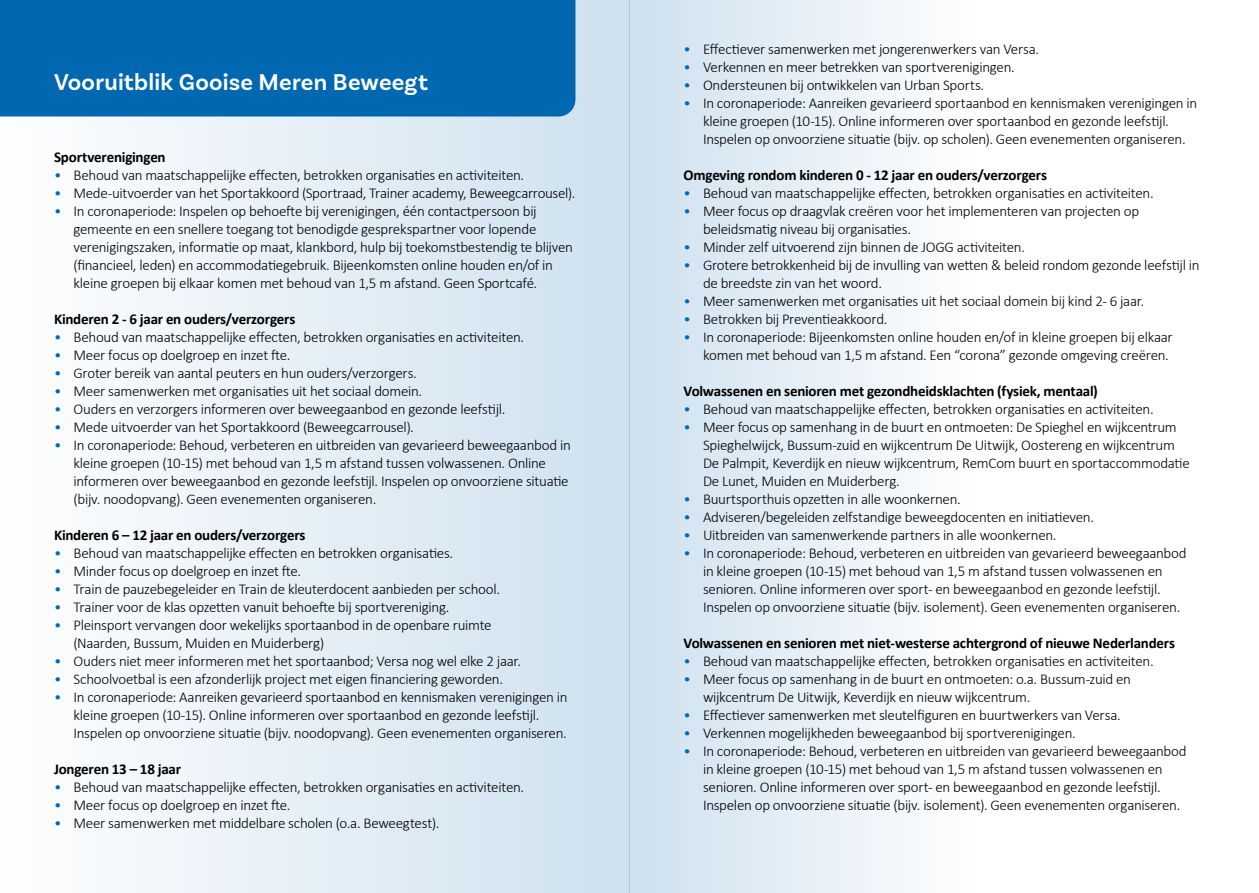
<style>
.page{position:relative;width:1259px;height:893px;background:#fff}
.page>*{position:absolute;margin:0;border:0;box-sizing:border-box;transform-origin:0 0}
.t1{font:600 24px "Basic Sans";letter-spacing:.01em;color:#fff}
.t2{font:300 15px/18px "Calibri";letter-spacing:-.02em;color:#000}
.t3{font:700 15px "Calibri";letter-spacing:-.015em;color:#000}
.s1{color:#0067b1}
</style>
<div class="page">
<div style="left:629px;top:0;width:352px;height:893px;background:linear-gradient(to right,#cde1ef,#fffffe)"></div>
<div style="left:0;top:0;width:629px;height:893px;background:linear-gradient(to right,#fefefe,#cde1ef)"></div>
<div style="left:0;top:0;width:575px;height:117px;background:#0067b1"></div>
<h1 class="t1" style="left:54px;top:68px;width:375px">Vooruitblik Gooise Meren Beweegt</h1>
<p class="t3" style="left:54px;top:147px;width:113px">Sportverenigingen</p>
<p class="t2" style="left:54px;top:166px;width:472px"><span class="s1">•</span> Behoud van maatschappelijke effecten, betrokken organisaties en activiteiten.</p>
<p class="t2" style="left:54px;top:184px;width:523px"><span class="s1">•</span> Mede-uitvoerder van het Sportakkoord (Sportraad, Trainer academy, Beweegcarrousel).</p>
<p class="t2" style="left:74px;top:202px;width:501px;text-indent:-20px"><span class="s1">•</span> In coronaperiode: Inspelen op behoefte bij verenigingen, één contactpersoon bij gemeente en een snellere toegang tot benodigde gesprekspartner voor lopende verenigingszaken, informatie op maat, klankbord, hulp bij toekomstbestendig te blijven (financieel, leden) en accommodatiegebruik. Bijeenkomsten online houden en/of in kleine groepen bij elkaar komen met behoud van 1,5 m afstand. Geen Sportcafé.</p>
<p class="t3" style="left:54px;top:309px;width:243px">Kinderen 2 - 6 jaar en ouders/verzorgers</p>
<p class="t2" style="left:54px;top:328px;width:472px"><span class="s1">•</span> Behoud van maatschappelijke effecten, betrokken organisaties en activiteiten.</p>
<p class="t2" style="left:54px;top:346px;width:238px"><span class="s1">•</span> Meer focus op doelgroep en inzet fte.</p>
<p class="t2" style="left:54px;top:364px;width:364px"><span class="s1">•</span> Groter bereik van aantal peuters en hun ouders/verzorgers.</p>
<p class="t2" style="left:54px;top:382px;width:370px"><span class="s1">•</span> Meer samenwerken met organisaties uit het sociaal domein.</p>
<p class="t2" style="left:54px;top:400px;width:453px"><span class="s1">•</span> Ouders en verzorgers informeren over beweegaanbod en gezonde leefstijl.</p>
<p class="t2" style="left:54px;top:418px;width:361px"><span class="s1">•</span> Mede uitvoerder van het Sportakkoord (Beweegcarrousel).</p>
<p class="t2" style="left:74px;top:436px;width:499px;text-indent:-20px"><span class="s1">•</span> In coronaperiode: Behoud, verbeteren en uitbreiden van gevarieerd beweegaanbod in kleine groepen (10-15) met behoud van 1,5 m afstand tussen volwassenen. Online informeren over beweegaanbod en gezonde leefstijl. Inspelen op onvoorziene situatie (bijv. noodopvang). Geen evenementen organiseren.</p>
<p class="t3" style="left:54px;top:525px;width:253px">Kinderen 6 – 12 jaar en ouders/verzorgers</p>
<p class="t2" style="left:54px;top:544px;width:401px"><span class="s1">•</span> Behoud van maatschappelijke effecten en betrokken organisaties.</p>
<p class="t2" style="left:54px;top:562px;width:249px"><span class="s1">•</span> Minder focus op doelgroep en inzet fte.</p>
<p class="t2" style="left:54px;top:580px;width:447px"><span class="s1">•</span> Train de pauzebegeleider en Train de kleuterdocent aanbieden per school.</p>
<p class="t2" style="left:54px;top:598px;width:397px"><span class="s1">•</span> Trainer voor de klas opzetten vanuit behoefte bij sportvereniging.</p>
<p class="t2" style="left:74px;top:616px;width:419px;text-indent:-20px"><span class="s1">•</span> Pleinsport vervangen door wekelijks sportaanbod in de openbare ruimte (Naarden, Bussum, Muiden en Muiderberg)</p>
<p class="t2" style="left:54px;top:652px;width:468px"><span class="s1">•</span> Ouders niet meer informeren met het sportaanbod; Versa nog wel elke 2 jaar.</p>
<p class="t2" style="left:54px;top:670px;width:450px"><span class="s1">•</span> Schoolvoetbal is een afzonderlijk project met eigen financiering geworden.</p>
<p class="t2" style="left:74px;top:688px;width:496px;text-indent:-20px"><span class="s1">•</span> In coronaperiode: Aanreiken gevarieerd sportaanbod en kennismaken verenigingen in kleine groepen (10-15). Online informeren over sportaanbod en gezonde leefstijl.<br>Inspelen op onvoorziene situatie (bijv. noodopvang). Geen evenementen organiseren.</p>
<p class="t3" style="left:54px;top:759px;width:128px">Jongeren 13 – 18 jaar</p>
<p class="t2" style="left:54px;top:778px;width:472px"><span class="s1">•</span> Behoud van maatschappelijke effecten, betrokken organisaties en activiteiten.</p>
<p class="t2" style="left:54px;top:796px;width:238px"><span class="s1">•</span> Meer focus op doelgroep en inzet fte.</p>
<p class="t2" style="left:54px;top:814px;width:387px"><span class="s1">•</span> Meer samenwerken met middelbare scholen (o.a. Beweegtest).</p>
<p class="t2" style="left:683px;top:40px;width:357px"><span class="s1">•</span> Effectiever samenwerken met jongerenwerkers van Versa.</p>
<p class="t2" style="left:683px;top:58px;width:333px"><span class="s1">•</span> Verkennen en meer betrekken van sportverenigingen.</p>
<p class="t2" style="left:683px;top:76px;width:302px"><span class="s1">•</span> Ondersteunen bij ontwikkelen van Urban Sports.</p>
<p class="t2" style="left:683px;top:94px;width:515px;text-align:center"><span class="s1">•</span> In coronaperiode: Aanreiken gevarieerd sportaanbod en kennismaken verenigingen in kleine groepen (10-15). Online informeren over sportaanbod en gezonde leefstijl.<br>Inspelen op onvoorziene situatie (bijv. op scholen). Geen evenementen organiseren.</p>
<p class="t3" style="left:683px;top:165px;width:365px">Omgeving rondom kinderen 0 - 12 jaar en ouders/verzorgers</p>
<p class="t2" style="left:683px;top:184px;width:472px"><span class="s1">•</span> Behoud van maatschappelijke effecten, betrokken organisaties en activiteiten.</p>
<p class="t2" style="left:703px;top:202px;width:437px;text-indent:-20px"><span class="s1">•</span> Meer focus op draagvlak creëren voor het implementeren van projecten op beleidsmatig niveau bij organisaties.</p>
<p class="t2" style="left:683px;top:238px;width:343px"><span class="s1">•</span> Minder zelf uitvoerend zijn binnen de JOGG activiteiten.</p>
<p class="t2" style="left:703px;top:256px;width:498px;text-indent:-20px"><span class="s1">•</span> Grotere betrokkenheid bij de invulling van wetten &amp; beleid rondom gezonde leefstijl in de breedste zin van het woord.</p>
<p class="t2" style="left:683px;top:292px;width:462px"><span class="s1">•</span> Meer samenwerken met organisaties uit het sociaal domein bij kind 2- 6 jaar.</p>
<p class="t2" style="left:683px;top:310px;width:206px"><span class="s1">•</span> Betrokken bij Preventieakkoord.</p>
<p class="t2" style="left:683px;top:328px;width:491px;text-align:right"><span class="s1">•</span> In coronaperiode: Bijeenkomsten online houden en/of in kleine groepen bij elkaar komen met behoud van 1,5 m afstand. Een “corona” gezonde omgeving creëren.</p>
<p class="t3" style="left:683px;top:381px;width:416px">Volwassenen en senioren met gezondheidsklachten (fysiek, mentaal)</p>
<p class="t2" style="left:683px;top:400px;width:472px"><span class="s1">•</span> Behoud van maatschappelijke effecten, betrokken organisaties en activiteiten.</p>
<p class="t2" style="left:703px;top:418px;width:488px;text-indent:-20px"><span class="s1">•</span> Meer focus op samenhang in de buurt en ontmoeten: De Spieghel en wijkcentrum Spieghelwijck, Bussum-zuid en wijkcentrum De Uitwijk, Oostereng en wijkcentrum De Palmpit, Keverdijk en nieuw wijkcentrum, RemCom buurt en sportaccommodatie De Lunet, Muiden en Muiderberg.</p>
<p class="t2" style="left:683px;top:490px;width:279px"><span class="s1">•</span> Buurtsporthuis opzetten in alle woonkernen.</p>
<p class="t2" style="left:683px;top:508px;width:412px"><span class="s1">•</span> Adviseren/begeleiden zelfstandige beweegdocenten en initiatieven.</p>
<p class="t2" style="left:683px;top:526px;width:374px"><span class="s1">•</span> Uitbreiden van samenwerkende partners in alle woonkernen.</p>
<p class="t2" style="left:703px;top:544px;width:485px;text-indent:-19px"><span class="s1">•</span> In coronaperiode: Behoud, verbeteren en uitbreiden van gevarieerd beweegaanbod in kleine groepen (10-15) met behoud van 1,5 m afstand tussen volwassenen en senioren. Online informeren over sport- en beweegaanbod en gezonde leefstijl.<br>Inspelen op onvoorziene situatie (bijv. isolement). Geen evenementen organiseren.</p>
<p class="t3" style="left:683px;top:633px;width:493px">Volwassenen en senioren met niet-westerse achtergrond of nieuwe Nederlanders</p>
<p class="t2" style="left:683px;top:652px;width:472px"><span class="s1">•</span> Behoud van maatschappelijke effecten, betrokken organisaties en activiteiten.</p>
<p class="t2" style="left:703px;top:670px;width:429px;text-indent:-19px"><span class="s1">•</span> Meer focus op samenhang in de buurt en ontmoeten: o.a. Bussum-zuid en wijkcentrum De Uitwijk, Keverdijk en nieuw wijkcentrum.</p>
<p class="t2" style="left:683px;top:706px;width:439px"><span class="s1">•</span> Effectiever samenwerken met sleutelfiguren en buurtwerkers van Versa.</p>
<p class="t2" style="left:683px;top:724px;width:394px"><span class="s1">•</span> Verkennen mogelijkheden beweegaanbod bij sportverenigingen.</p>
<p class="t2" style="left:703px;top:742px;width:485px;text-indent:-20px"><span class="s1">•</span> In coronaperiode: Behoud, verbeteren en uitbreiden van gevarieerd beweegaanbod in kleine groepen (10-15) met behoud van 1,5 m afstand tussen volwassenen en senioren. Online informeren over sport- en beweegaanbod en gezonde leefstijl.<br>Inspelen op onvoorziene situatie (bijv. isolement). Geen evenementen organiseren.</p>
</div>
